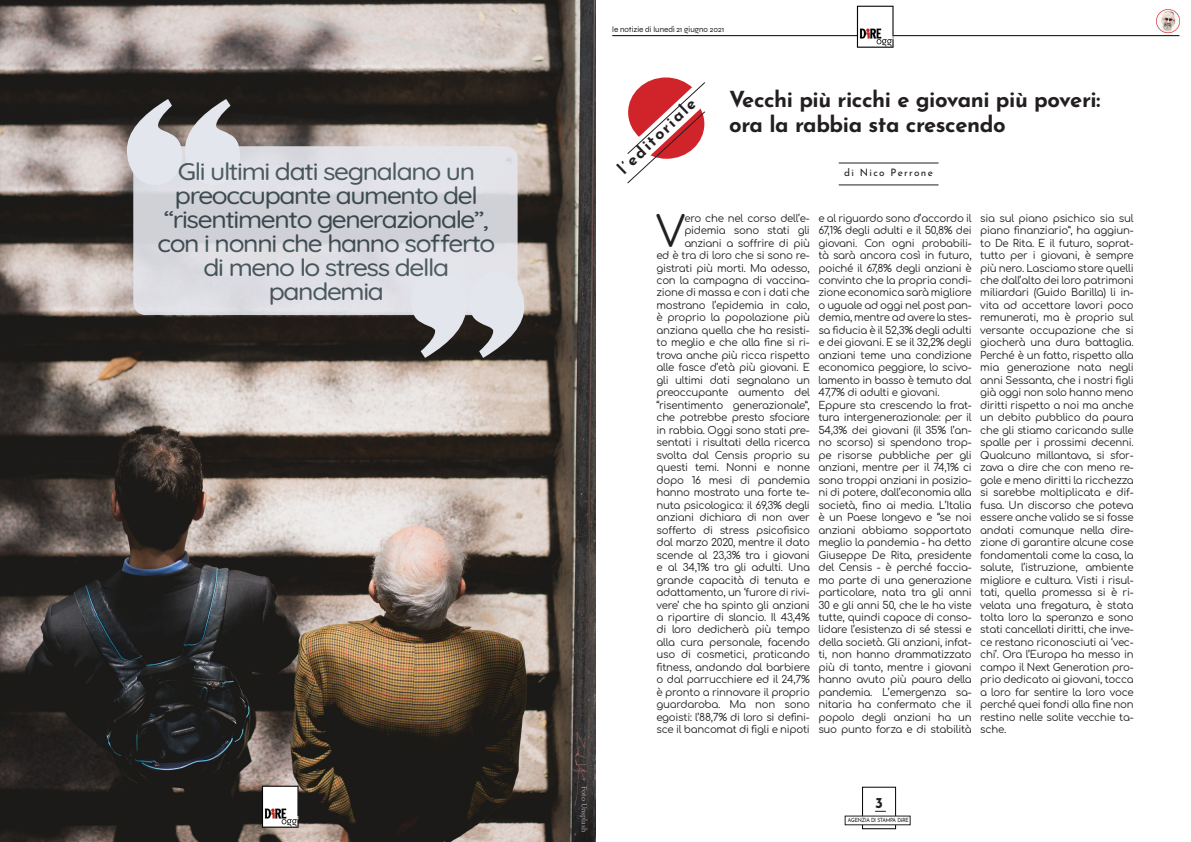
<style>
.page{position:relative;width:1191px;height:842px;background:#fff}
.page>*{position:absolute;margin:0;border:0;box-sizing:border-box;transform-origin:0 0}
.t1{font:42.4px "Comfortaa";color:#231f20}
.t2{font:300 24px/24px "Quicksand";letter-spacing:-.05em;color:#3c4e54;text-align:center;scale:1.1 1}
.t3{font:700 22px/25px "Josefin Sans";letter-spacing:-.02em;color:#231f20}
.t4{font:700 16px "Josefin Sans";color:#231f20}
.t5{font:700 15px "Josefin Sans";color:#231f20}
.t6{font:10.4px/12.5px "Comfortaa";letter-spacing:-.025em;color:#231f20;text-align:justify}
.t7{font:10.2px "Josefin Sans";letter-spacing:.13em;color:#231f20}
.t8{font:8px "Syne";color:#231f20}
.DIDASCALYA{font:8px "Minion Pro";letter-spacing:-.005em;color:#a8a9ad}
.t9{font:5.7px "Josefin Sans";letter-spacing:-.04em;color:#231f20;scale:.88 1}
.s1{font-weight:700}
</style>
<div class="page">
<svg style="left:627px;top:77px;width:78px;height:107px"></svg>
<img style="left:1156px;top:9px;width:24px;height:25px">
<img style="left:0;top:0;width:595px;height:842px">
<svg style="left:127px;top:99px;width:113px;height:86px;background:#898788"></svg>
<svg style="left:411px;top:272px;width:113px;height:86px;background:#797778"></svg>
<div style="left:133px;top:146px;width:384px;height:169px;background:linear-gradient(to right,#d9dae0,#dddee4);border-radius:12px"></div>
<hr style="left:838px;top:184px;width:100px;height:1px;background:#231f20">
<hr style="left:838px;top:162px;width:100px;height:1px;background:#231f20">
<hr style="left:612px;top:35px;width:567px;height:1px;background:#000">
<img style="left:842px;top:5px;width:74px;height:42px">
<img style="left:247px;top:784px;width:73px;height:43px">
<div style="left:862px;top:787px;width:34px;height:42px;background:#fff;border:1px solid #000"></div>
<div style="left:845px;top:816px;width:65px;height:9px;background:#fff"></div>
<h2 class="t2" style="left:178px;top:157px;width:272px">Gli ultimi dati segnalano un</h2>
<h2 class="t2" style="left:157px;top:181px;width:309px">preoccupante aumento del “risentimento generazionale”, con i nonni che hanno sofferto di meno lo stress della pandemia</h2>
<p class="DIDASCALYA" style="left:589px;top:786px;width:47px;rotate:90deg">Foto Unsplash</p>
<p class="t8" style="left:612px;top:24px;width:114px">le notizie di lunedì 21 giugno 2021</p>
<h3 class="t4" style="left:612px;top:162px;width:103px;rotate:-44deg">l’editoriale</h3>
<p class="t3" style="left:729px;top:85px;width:372px">Vecchi più ricchi e giovani più poveri: ora la rabbia sta crescendo</p>
<p class="t7" style="left:844px;top:165px;width:90px">di Nico Perrone</p>
<p class="t6" style="left:656px;top:210px;width:155px;text-align:right">ero che nel corso dell’e&shy;pidemia sono stati gli anziani a soffrire di più<br>ed è tra di loro che si sono re&shy;gistrati più morti. Ma adesso, con la campagna di vaccina&shy;zione di massa e con i dati che mostrano l’epidemia in calo, è proprio la popolazione più anziana quella che ha resisti&shy;to meglio e che alla fine si ri&shy;trova anche più ricca rispetto alle fasce d’età più giovani. E gli ultimi dati segnalano un preoccupante aumento del “risentimento generazionale”, che potrebbe presto sfociare in rabbia. Oggi sono stati pre&shy;sentati i risultati della ricerca svolta dal Censis proprio su questi temi. Nonni e nonne dopo 16 mesi di pandemia hanno mostrato una forte te&shy;nuta psicologica: il 69,3% degli anziani dichiara di non aver sofferto di stress psicofisico dal marzo 2020, mentre il dato scende al 23,3% tra i giovani e al 34,1% tra gli adulti. Una grande capacità di tenuta e adattamento, un ‘furore di rivi&shy;vere’ che ha spinto gli anziani a ripartire di slancio. Il 43,4% di loro dedicherà più tempo alla cura personale, facendo uso di cosmetici, praticando fitness, andando dal barbiere o dal parrucchiere ed il 24,7% è pronto a rinnovare il proprio guardaroba. Ma non sono egoisti: l’88,7% di loro si defini&shy;sce il bancomat di figli e nipoti</p>
<p class="t6" style="left:818px;top:210px;width:155px">e al riguardo sono d’accordo il 67,1% degli adulti e il 50,8% dei giovani. Con ogni probabili&shy;tà sarà ancora così in futuro, poiché il 67,8% degli anziani è convinto che la propria condi&shy;zione economica sarà migliore o uguale ad oggi nel post pan&shy;demia, mentre ad avere la stes&shy;sa fiducia è il 52,3% degli adulti e dei giovani. E se il 32,2% degli anziani teme una condizione economica peggiore, lo scivo&shy;lamento in basso è temuto dal 47,7% di adulti e giovani.</p>
<p class="t1" style="left:655px;top:193px;width:31px">V</p>
<p class="t6" style="left:818px;top:397px;width:155px">Eppure sta crescendo la frat&shy;tura intergenerazionale: per il 54,3% dei giovani (il 35% l’an&shy;no scorso) si spendono trop&shy;pe risorse pubbliche per gli anziani, mentre per il 74,1% ci sono troppi anziani in posizio&shy;ni di potere, dall’economia alla società, fino ai media. L’Italia è un Paese longevo e “se noi anziani abbiamo sopportato meglio la pandemia - ha detto Giuseppe De Rita, presidente del Censis - è perché faccia&shy;mo parte di una generazione particolare, nata tra gli anni 30 e gli anni 50, che le ha viste tutte, quindi capace di conso&shy;lidare l’esistenza di sé stessi e della società. Gli anziani, infat&shy;ti, non hanno drammatizzato più di tanto, mentre i giovani hanno avuto più paura della pandemia. L’emergenza sa&shy;nitaria ha confermato che il popolo degli anziani ha un suo punto forza e di stabilità</p>
<p class="t6" style="left:980px;top:210px;width:155px">sia sul piano psichico sia sul piano finanziario”, ha aggiun&shy;to De Rita. E il futuro, soprat&shy;tutto per i giovani, è sempre più nero. Lasciamo stare quelli che dall’alto dei loro patrimoni miliardari (Guido Barilla) li in&shy;vita ad accettare lavori poco remunerati, ma è proprio sul versante occupazione che si giocherà una dura battaglia.<br>Perché è un fatto, rispetto alla mia generazione nata negli anni Sessanta, che i nostri figli già oggi non solo hanno meno diritti rispetto a noi ma anche un debito pubblico da paura che gli stiamo caricando sulle spalle per i prossimi decenni.<br>Qualcuno millantava, si sfor&shy;zava a dire che con meno re&shy;gole e meno diritti la ricchezza si sarebbe moltiplicata e dif&shy;fusa. Un discorso che poteva essere anche valido se si fosse andati comunque nella dire&shy;zione di garantire alcune cose fondamentali come la casa, la salute, l’istruzione, ambiente migliore e cultura. Visti i risul&shy;tati, quella promessa si è ri&shy;velata una fregatura, è stata tolta loro la speranza e sono stati cancellati diritti, che inve&shy;ce restano riconosciuti ai ‘vec&shy;chi’. Ora l’Europa ha messo in campo il Next Generation pro&shy;prio dedicato ai giovani, tocca a loro far sentire la loro voce perché quei fondi alla fine non restino nelle solite vecchie ta&shy;sche.</p>
<h3 class="t5" style="left:875px;top:792px;width:9px">3</h3>
<p class="t9" style="left:848px;top:816px;width:71px">AGENZIA DI STAMPA D<span class="s1">i</span>RE</p>
</div>
